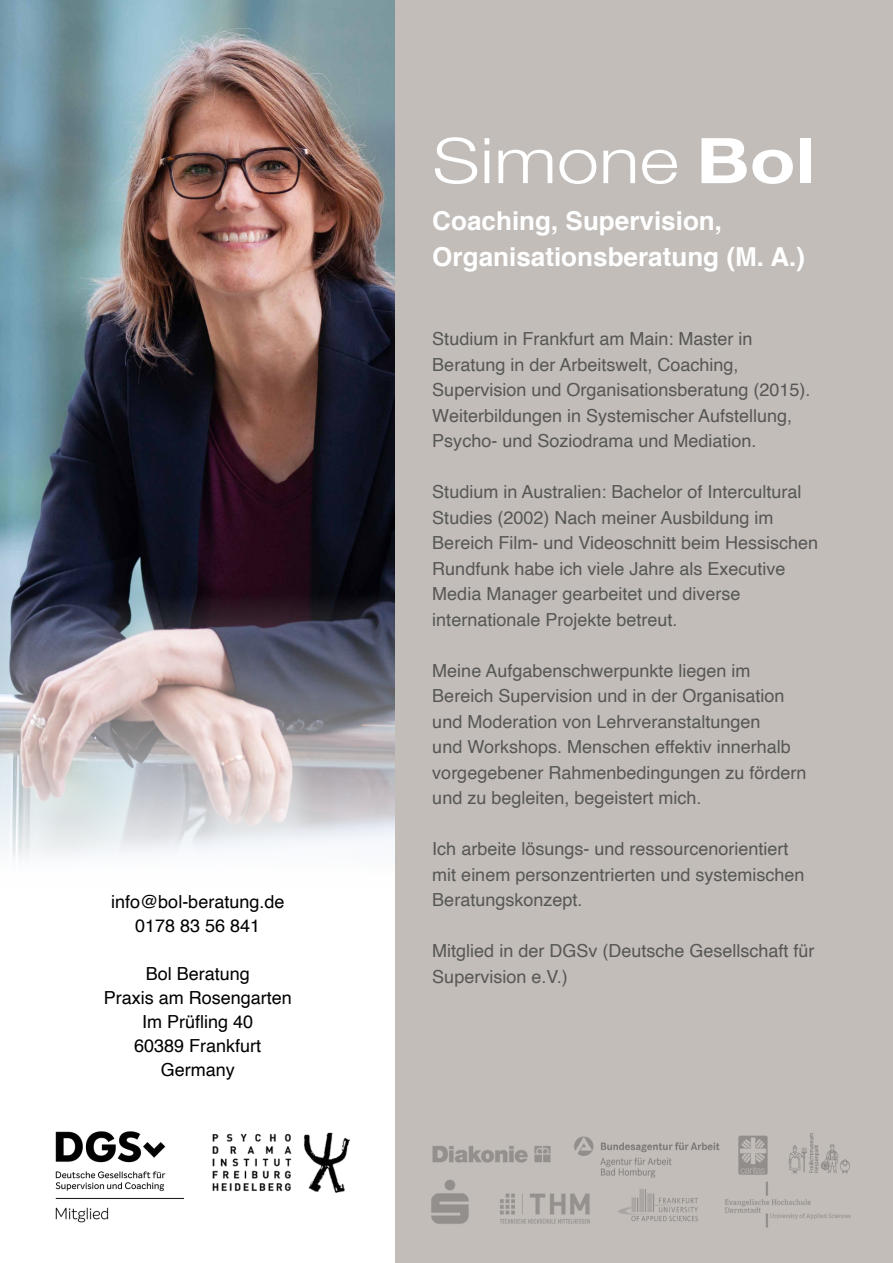
<style>
.page{position:relative;width:893px;height:1263px;background:#fff}
.page>*{position:absolute;margin:0;border:0;box-sizing:border-box;transform-origin:0 0}
.t1{font:300 63px "Helvetica Neue";color:#fff;scale:1.2 1}
.t2{font:700 26.1px/36.5px "Helvetica";color:#fff}
.t3{font:18px/25.5px "Helvetica";color:#575756}
.t4{font:18px/24px "Helvetica";color:#000;text-align:center}
.s1{font-weight:700}
</style>
<div class="page">
<img style="left:0;top:0;width:395px;height:860px">
<div style="left:395px;top:0;width:498px;height:1263px;background:#c2bdb9"></div>
<img style="left:212px;top:1132px;width:139px;height:61px">
<img style="left:55px;top:1131px;width:129px;height:92px">
<img style="left:431px;top:1133px;width:420px;height:95px">
<p class="t4" style="left:111px;top:890px;width:175px">info@bol-beratung.de<br>0178 83 56 841</p>
<p class="t4" style="left:104px;top:962px;width:190px">Bol Beratung<br>Praxis am Rosengarten<br>Im Prüfling 40<br>60389 Frankfurt<br>Germany</p>
<h1 class="t1" style="left:432px;top:110px;width:321px">Simone <span class="s1">Bol</span></h1>
<h2 class="t2" style="left:432px;top:202px;width:374px">Coaching, Supervision,<br>Organisationsberatung (M. A.)</h2>
<p class="t3" style="left:432px;top:327px;width:380px">Studium in Frankfurt am Main: Master in Beratung in der Arbeitswelt, Coaching, Supervision und Organisationsberatung (2015).<br>Weiterbildungen in Systemischer Aufstellung, Psycho- und Soziodrama und Mediation.</p>
<p class="t3" style="left:432px;top:480px;width:387px">Studium in Australien: Bachelor of Intercultural Studies (2002) Nach meiner Ausbildung im Bereich Film- und Videoschnitt beim Hessischen Rundfunk habe ich viele Jahre als Executive Media Manager gearbeitet und diverse internationale Projekte betreut.</p>
<p class="t3" style="left:432px;top:658px;width:376px">Meine Aufgabenschwerpunkte liegen im Bereich Supervision und in der Organisation und Moderation von Lehrveranstaltungen<br>und Workshops. Menschen effektiv innerhalb vorgegebener Rahmenbedingungen zu fördern und zu begleiten, begeistert mich.</p>
<p class="t3" style="left:432px;top:837px;width:374px">Ich arbeite lösungs- und ressourcenorientiert mit einem personzentrierten und systemischen<br>Beratungskonzept.</p>
<p class="t3" style="left:432px;top:939px;width:384px">Mitglied in der DGSv (Deutsche Gesellschaft für<br>Supervision e.V.)</p>
</div>
